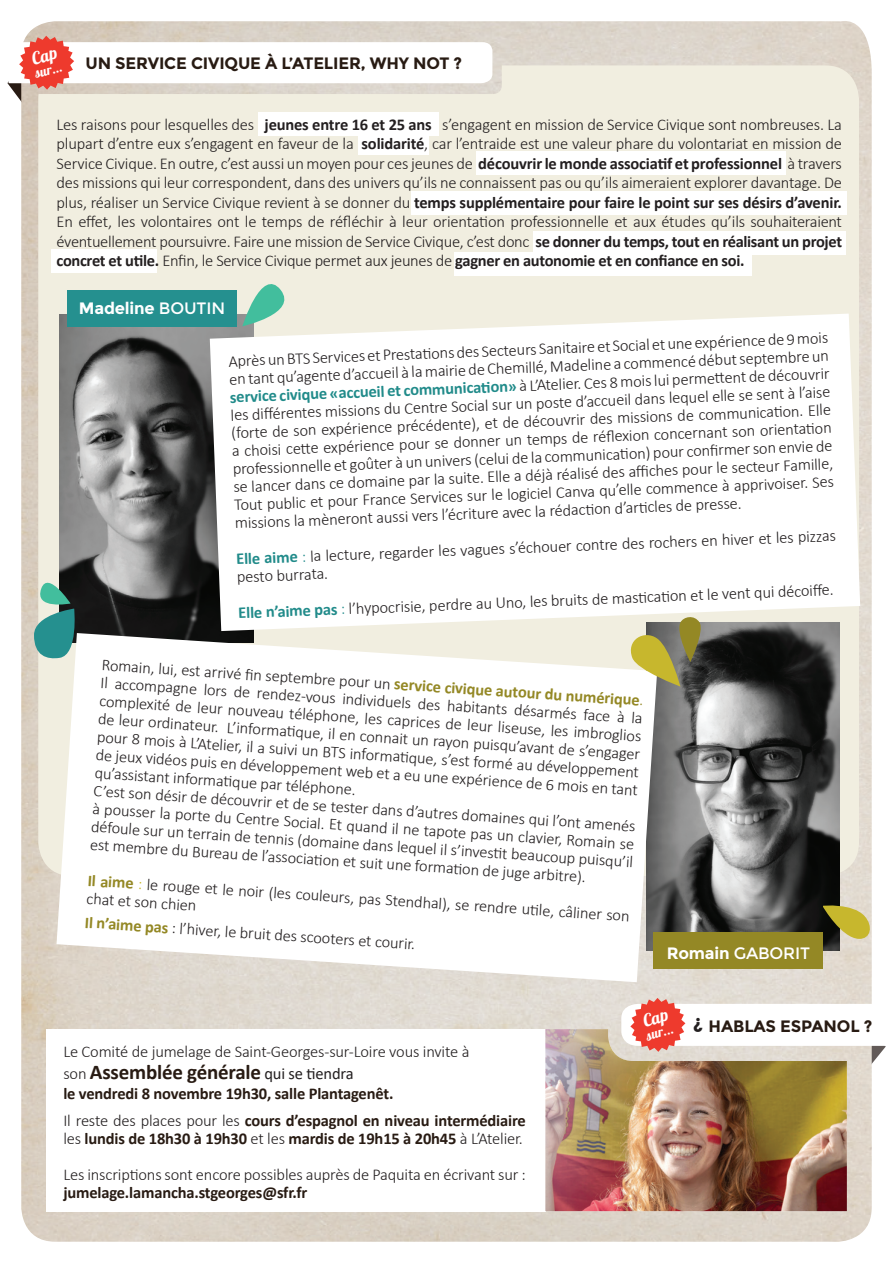
<style>
.page{position:relative;width:893px;height:1263px;background:#fff}
.page>*{position:absolute;margin:0;border:0;box-sizing:border-box;transform-origin:0 0}
.t1{font:700 21px "Calibri";letter-spacing:-.01em;color:#281b13}
.t2{font:700 19.5px "Montserrat";color:#231f20}
.t3{font:300 16.5px/18px "Calibri";letter-spacing:-.01em;color:#231f20}
.t4{font:700 16.5px/27px "Calibri";letter-spacing:-.01em;color:#281b13}
.t5{font:700 16.5px "Montserrat";letter-spacing:-.01em;color:#281b13}
.t6{font:700 16.5px "Montserrat";color:#fff}
.t7{font:16.5px "Montserrat";letter-spacing:-.01em;color:#fff}
.t8{font:13.5px "Lobster 1.4";color:#fff}
.s1{font-weight:700}
.s2{font-weight:400}
.s3{font-weight:700;color:#218b8a}
.s4{color:#218b8a}
.s5{font-weight:700;color:#948825}
.s6{color:#948825}
.s7{color:#c7b72d}
.s8{font-weight:300;font-size:16.5px;color:#231f20}
.s9{font-weight:400;font-size:16.5px;color:#231f20}
.s10{font-weight:300;color:#231f20}
.s11{font-weight:700;color:#281b13}
</style>
<div class="page">
<img style="left:21px;top:21px;width:851px;height:1221px">
<div style="left:38px;top:65px;width:821px;height:811px;background:#f1eee0"></div>
<div style="left:46px;top:1029px;width:499px;height:182px;background:#fff"></div>
<img style="left:545px;top:1029px;width:302px;height:182px">
<img style="left:60px;top:314px;width:193px;height:319px">
<div style="left:68px;top:290px;width:169px;height:36px;background:#25908f"></div>
<svg style="left:210px;top:314px;width:650px;height:317px"></svg>
<img style="left:657px;top:622px;width:182px;height:329px">
<div style="left:654px;top:933px;width:169px;height:36px;background:#948825"></div>
<svg style="left:57px;top:633px;width:600px;height:349px"></svg>
<div style="left:259px;top:113px;width:180px;height:23px;background:#fff"></div>
<div style="left:358px;top:131px;width:71px;height:24px;background:#fff"></div>
<div style="left:476px;top:152px;width:310px;height:23px;background:#fff"></div>
<div style="left:411px;top:192px;width:435px;height:23px;background:#fff"></div>
<div style="left:533px;top:232px;width:313px;height:23px;background:#fff"></div>
<div style="left:454px;top:252px;width:298px;height:23px;background:#fff"></div>
<div style="left:51px;top:249px;width:105px;height:24px;background:#fff"></div>
<svg style="left:242px;top:265px;width:57px;height:61px"></svg>
<svg style="left:33px;top:570px;width:46px;height:90px"></svg>
<svg style="left:625px;top:614px;width:80px;height:72px"></svg>
<svg style="left:823px;top:903px;width:49px;height:36px"></svg>
<svg style="left:621px;top:992px;width:265px;height:86px"></svg>
<svg style="left:7px;top:36px;width:487px;height:77px"></svg>
<p class="t8" style="left:33px;top:65px;width:29px;rotate:-16deg">sur...</p>
<p class="t5" style="left:86px;top:54px;width:378px">UN SERVICE CIVIQUE À L’ATELIER, WHY NOT ?</p>
<p class="t3" style="left:57px;top:114px;width:787px;line-height:19.5px;text-align:justify">Les raisons pour lesquelles des <span class="s1">jeunes entre 16 et 25 ans</span> s’engagent en mission de Service Civique sont nombreuses. La plupart d’entre eux s’engagent en faveur de la <span class="s1">solidarité</span>, car l’entraide est une valeur phare du volontariat en mission de Service Civique. En outre, c’est aussi un moyen pour ces jeunes de <span class="s1">découvrir le monde associatif et professionnel</span> à travers des missions qui leur correspondent, dans des univers qu’ils ne connaissent pas ou qu’ils aimeraient explorer davantage. De plus, réaliser un Service Civique revient à se donner du <span class="s1">temps supplémentaire pour faire le point sur ses désirs d’avenir.<br></span>En effet, les volontaires ont le temps de réfléchir à leur orientation professionnelle et aux études qu’ils souhaiteraient éventuellement poursuivre. Faire une mission de Service Civique, c’est donc <span class="s1">se donner du temps, tout en réalisant un projet concret et utile.</span> Enfin, le Service Civique permet aux jeunes de <span class="s1">gagner en autonomie et en confiance en soi.</span></p>
<p class="t6" style="left:79px;top:298px;width:148px">MADELINE <span class="s2">BOUTIN</span></p>
<p class="t3" style="left:228px;top:351px;width:602px;text-align:justify;rotate:-2deg">Après un BTS Services et Prestati ons des Secteurs Sanitaire et Social et une expérience de 9 mois en tant qu’agente d’accueil à la mairie de Chemillé, Madeline a commencé début septembre un <span class="s3">service civique «accueil et communicati on»</span> à L’Atelier. Ces 8 mois lui permett ent de découvrir les diff érentes missions du Centre Social sur un poste d’accueil dans lequel elle se sent à l’aise (forte de son expérience précédente), et de découvrir des missions de communicati on. Elle a choisi cett e expérience pour se donner un temps de réfl exion concernant son orientati on professionnelle et goûter à un univers (celui de la communicati on) pour confi rmer son envie de se lancer dans ce domaine par la suite. Elle a déjà réalisé des affi ches pour le secteur Famille, Tout public et pour France Services sur le logiciel Canva qu’elle commence à apprivoiser. Ses missions la mèneront aussi vers l’écriture avec la rédacti on d’arti cles de presse.</p>
<p class="t3" style="left:236px;top:548px;width:602px;line-height:19.2px;rotate:-2deg"><span class="s3">Elle aime</span> <span class="s4">:</span> la lecture, regarder les vagues s’échouer contre des rochers en hiver et les pizzas pesto burrata.</p>
<p class="t3" style="left:238px;top:602px;width:597px;rotate:-2deg"><span class="s3">Elle n’aime pas</span> <span class="s4">:</span> l’hypocrisie, perdre au Uno, les bruits de masti cati on et le vent qui décoiff e.</p>
<p class="t3" style="left:103px;top:655px;width:545px;rotate:4deg">Romain, lui, est arrivé fi n septembre pour un <span class="s5">service civique autourdu numérique</span><span class="s6">.<br></span>Il accompagne lors de rendez-vous individuels des habitants désarmés face à la complexité de leur nouveau téléphone, les caprices de leur liseuse, les imbroglios de leur ordinateur. L’informati que, il en connait un rayon puisqu’avant de s’engager pour 8 mois à L’Atelier, il a suivi un BTS informati que, s’est formé au développement de jeux vidéos puis en développement web et a eu une expérience de 6 mois en tant qu’assistant informati que par téléphone.<br>C’est son désir de découvrir et de se tester dans d’autres domaines qui l’ont amenés à pousser la porte du Centre Social. Et quand il ne tapote pas un clavier, Romain se défoule sur un terrain de tennis (domaine dans lequel il s’investi t beaucoup puisqu’il est membre du Bureau de l’associati on et suit une formati on de juge arbitre).</p>
<p class="t3" style="left:88px;top:869px;width:545px;line-height:19px;rotate:4deg"><span class="s5">Il aime</span> <span class="s7">:</span> le rouge et le noir (les couleurs, pas Stendhal), se rendre uti le, câliner son chat et son chien</p>
<p class="t3" style="left:86px;top:912px;width:333px;rotate:4deg"><span class="s5">Il n’aime pas</span> : l’hiver, le bruit des scooters et courir.</p>
<p class="t7" style="left:667px;top:943px;width:145px"><span class="s1">ROMAIN</span> GABORIT</p>
<p class="t3" style="left:63px;top:1042px;width:408px">Le Comité de jumelage de Saint-Georges-sur-Loire vous invite à</p>
<p class="t1" style="left:63px;top:1057px;width:292px"><span class="s8">son</span> Assemblée générale <span class="s9">qui se tiendra</span></p>
<p class="t4" style="left:63px;top:1080px;width:464px">le vendredi 8 novembre 19h30, salle Plantagenêt.<br><span class="s10">Il reste des places pour les</span> cours d’espagnol en niveau intermédiaire</p>
<p class="t3" style="left:63px;top:1120px;width:464px;line-height:36px">les <span class="s11">lundis de 18h30 à 19h30</span> et les <span class="s11">mardis de 19h15 à 20h45</span> à L’Atelier.<br>Les inscriptions sont encore possibles auprès de Paquita en écrivant sur :</p>
<p class="t4" style="left:63px;top:1179px;width:246px">jumelage.lamancha.stgeorges@sfr.fr</p>
<p class="t8" style="left:644px;top:1028px;width:29px;rotate:-16deg">sur...</p>
<p class="t2" style="left:703px;top:1036px;width:12px;rotate:-180deg">?</p>
<p class="t5" style="left:709px;top:1016px;width:165px">HABLAS ESPANOL ?</p>
</div>
